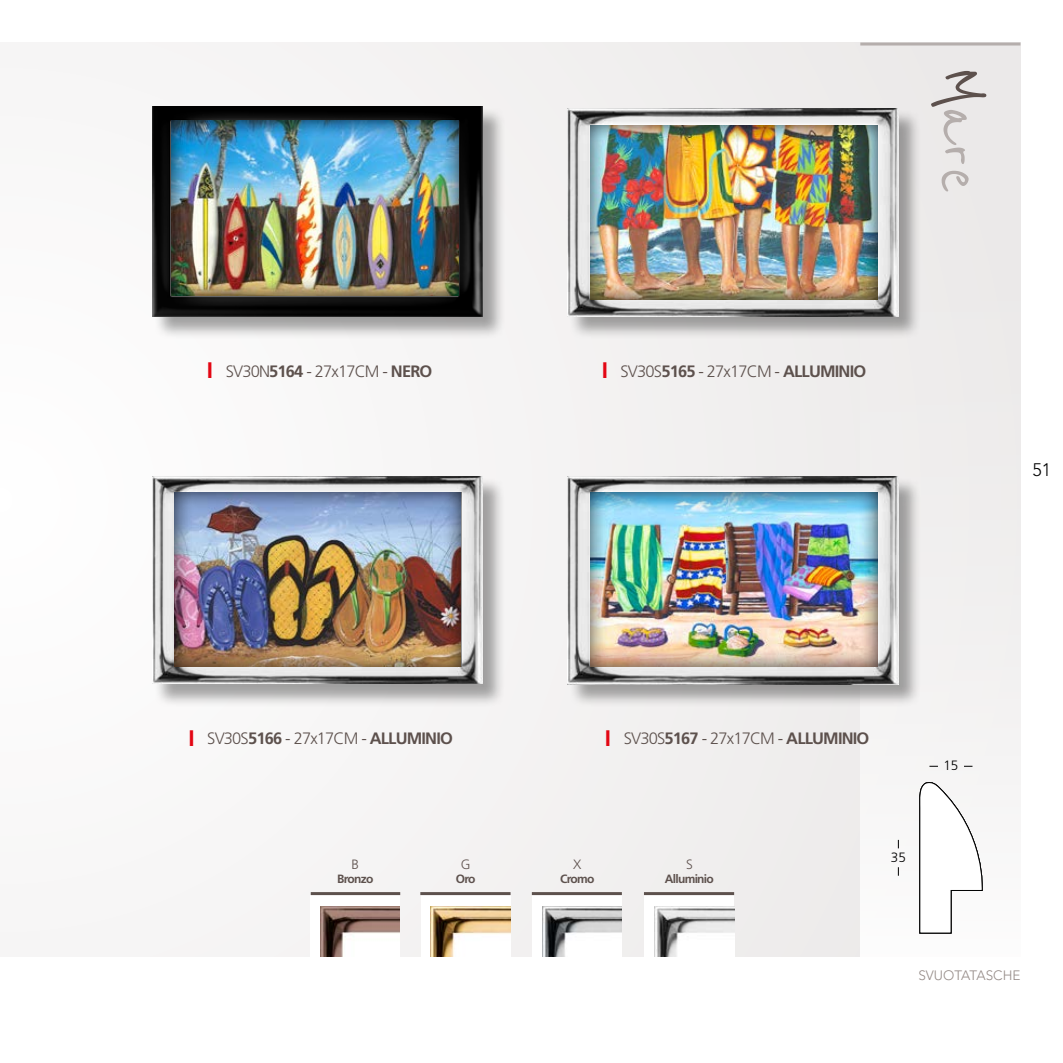
<style>
.page{position:relative;width:1063px;height:1063px;background:#fff}
.page>*{position:absolute;margin:0;border:0;box-sizing:border-box;transform-origin:0 0}
.t1{font:76.5px "Reenie Beanie";color:#b5aeac}
.t2{font:300 18px "Avenir LT Std";color:#000}
.t3{font:300 16.5px "Frutiger LT Std";letter-spacing:-.05em;color:#5d514d}
.t4{font:300 13.5px "Avenir LT Std";color:#958b87}
.t5{font:300 13.5px "Frutiger LT Std";color:#000}
.t6{font:300 13.5px "Frutiger LT Std";color:#5d514d}
.t7{font:700 12px "Frutiger LT Std";letter-spacing:-.06em;color:#5d514d}
.s1{font-weight:700;font-size:22.5px;color:#e30613}
.s2{font-weight:700}
.s3{color:#5d514d}
</style>
<div class="page">
<div style="left:0;top:43px;width:1020px;height:914px;background:#f6f5f5"></div>
<div style="left:860px;top:43px;width:160px;height:914px;background:linear-gradient(to right,#f4f2f2,#eeedec)"></div>
<hr style="left:860px;top:43px;width:160px;height:3px;background:#b5aeac">
<svg style="left:919px;top:781px;width:68px;height:152px"></svg>
<div style="left:935px;top:830px;width:28px;height:55px;background:#fff"></div>
<div style="left:153px;top:107px;width:353px;height:232px;background:#000;opacity:.35"></div>
<img style="left:152px;top:106px;width:331px;height:211px">
<div style="left:169px;top:120px;width:291px;height:177px;background:#000;opacity:.8"></div>
<div style="left:153px;top:477px;width:353px;height:230px;background:#000;opacity:.35"></div>
<img style="left:152px;top:476px;width:331px;height:208px">
<div style="left:172px;top:491px;width:291px;height:177px;background:#000;opacity:.8"></div>
<div style="left:569px;top:109px;width:352px;height:230px;background:#000;opacity:.35"></div>
<img style="left:568px;top:109px;width:330px;height:208px">
<div style="left:588px;top:124px;width:290px;height:177px;background:#000;opacity:.8"></div>
<div style="left:569px;top:477px;width:352px;height:230px;background:#000;opacity:.35"></div>
<img style="left:568px;top:476px;width:330px;height:208px">
<div style="left:588px;top:491px;width:290px;height:177px;background:#000;opacity:.8"></div>
<div style="left:533px;top:892px;width:89px;height:65px;background:#fff"></div>
<img style="left:542px;top:906px;width:80px;height:51px">
<div style="left:421px;top:892px;width:89px;height:65px;background:#fff"></div>
<img style="left:431px;top:906px;width:79px;height:51px">
<div style="left:311px;top:892px;width:89px;height:65px;background:#fff"></div>
<img style="left:320px;top:906px;width:80px;height:51px">
<div style="left:645px;top:892px;width:89px;height:65px;background:#fff"></div>
<img style="left:654px;top:906px;width:80px;height:51px">
<hr style="left:532px;top:892px;width:90px;height:3px;background:#5d514d">
<hr style="left:420px;top:892px;width:91px;height:3px;background:#5d514d">
<hr style="left:311px;top:892px;width:89px;height:3px;background:#5d514d">
<hr style="left:644px;top:892px;width:90px;height:3px;background:#5d514d">
<p class="t3" style="left:207px;top:362px;width:227px"><span class="s1">I</span> SV30N<span class="s2">5164</span> - 27x17CM - <span class="s2">NERO</span></p>
<h1 class="t1" style="left:1003px;top:66px;width:129px;rotate:90deg"><span class="s3">M</span>are</h1>
<p class="t3" style="left:602px;top:362px;width:266px"><span class="s1">I</span> SV30S<span class="s2">5165</span> - 27x17CM - <span class="s2">ALLUMINIO</span></p>
<p class="t2" style="left:1032px;top:459px;width:20px">51</p>
<p class="t3" style="left:189px;top:729px;width:266px"><span class="s1">I</span> SV30S<span class="s2">5166</span> - 27x17CM - <span class="s2">ALLUMINIO</span></p>
<p class="t3" style="left:605px;top:729px;width:266px"><span class="s1">I</span> SV30S<span class="s2">5167</span> - 27x17CM - <span class="s2">ALLUMINIO</span></p>
<p class="t5" style="left:943px;top:758px;width:17px">15</p>
<p class="t6" style="left:352px;top:856px;width:9px">B</p>
<p class="t7" style="left:337px;top:872px;width:38px">Bronzo</p>
<p class="t6" style="left:461px;top:856px;width:11px">G</p>
<p class="t7" style="left:456px;top:872px;width:21px">Oro</p>
<p class="t6" style="left:573px;top:856px;width:10px">X</p>
<p class="t7" style="left:560px;top:872px;width:36px">Cromo</p>
<p class="t6" style="left:686px;top:856px;width:8px">S</p>
<p class="t7" style="left:665px;top:872px;width:50px">Alluminio</p>
<p class="t5" style="left:891px;top:849px;width:17px">35</p>
<p class="t4" style="left:918px;top:967px;width:104px">SVUOTATASCHE</p>
</div>
